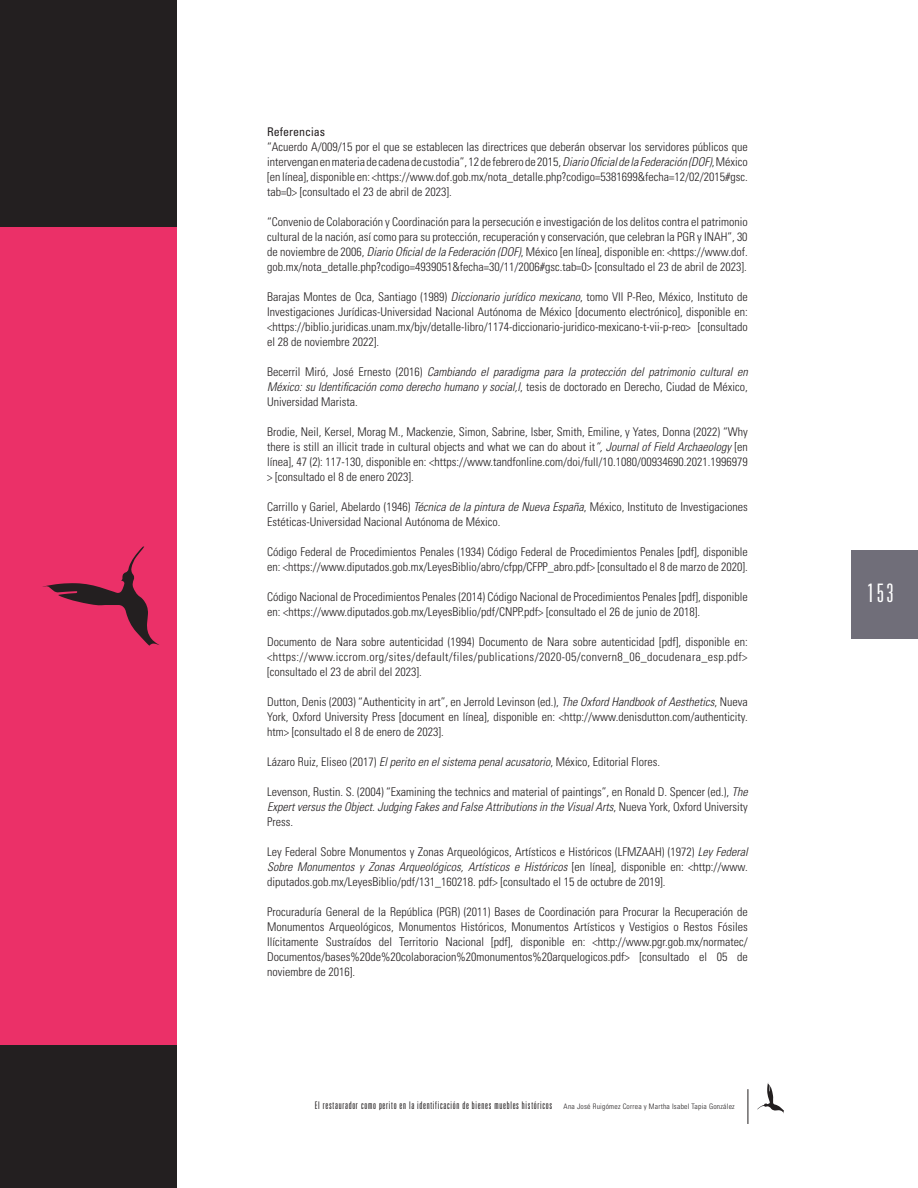
<style>
.page{position:relative;width:918px;height:1188px;background:#fff}
.page>*{position:absolute;margin:0;border:0;box-sizing:border-box;transform-origin:0 0}
.t1{font:300 ultra-condensed 25.5px "Univers LT Std";color:#fff}
.Normal_wrd_96{font:300 condensed 12px/15px "Univers LT Std";color:#231f20;text-align:justify}
.No_Spacing_wrd_6{font:300 condensed 12px/15px "Univers LT Std";color:#231f20;text-align:justify}
.Normal_wrd_96-2{font:italic 300 condensed 12px/15px "Univers LT Std";color:#231f20;text-align:justify}
.Normal_wrd_96-3{font:condensed 12px "Univers LT Std";color:#231f20}
.t2{font:300 ultra-condensed 10.5px "Univers LT Std";letter-spacing:.07em;color:#231f20}
.s1{font-style:italic}
.s2{font-style:normal}
.s3{font-stretch:condensed;font-size:7.5px}
</style>
<div class="page">
<hr style="left:748px;top:1089px;width:1px;height:35px;background:#231f20">
<div style="left:851px;top:550px;width:67px;height:88px;background:#706e79"></div>
<svg style="left:757px;top:1082px;width:27px;height:32px"></svg>
<div style="left:0;top:0;width:176px;height:1188px;background:#231f20"></div>
<div style="left:0;top:228px;width:176px;height:817px;background:#eb3068"></div>
<svg style="left:42px;top:546px;width:117px;height:100px"></svg>
<p class="Normal_wrd_96-3" style="left:267px;top:124px;width:59px">Referencias</p>
<p class="Normal_wrd_96" style="left:267px;top:140px;width:482px">“Acuerdo A/009/15 por el que se establecen las directrices que deberán observar los servidores públicos que intervengan en materia de cadena de custodia”, 12 de febrero de 2015, <span class="s1">Diario Oficial de la Federación (DOF)</span>, México [en línea], disponible en: &lt;https://www.dof.gob.mx/nota_detalle.php?codigo=5381699&amp;fecha=12/02/2015#gsc. tab=0&gt; [consultado el 23 de abril de 2023].</p>
<p class="Normal_wrd_96" style="left:267px;top:215px;width:482px">“Convenio de Colaboración y Coordinación para la persecución e investigación de los delitos contra el patrimonio cultural de la nación, así como para su protección, recuperación y conservación, que celebran la PGR y INAH”, 30 de noviembre de 2006, <span class="s1">Diario Oficial de la Federación (DOF)</span>, México [en línea], disponible en: &lt;https://www.dof. gob.mx/nota_detalle.php?codigo=4939051&amp;fecha=30/11/2006#gsc.tab=0&gt; [consultado el 23 de abril de 2023].</p>
<p class="Normal_wrd_96" style="left:267px;top:290px;width:482px">Barajas Montes de Oca, Santiago (1989) <span class="s1">Diccionario jurídico mexicano</span>, tomo VII P-Reo, México, Instituto de Investigaciones Jurídicas-Universidad Nacional Autónoma de México [documento electrónico], disponible en: &lt;https://biblio.juridicas.unam.mx/bjv/detalle-libro/1174-diccionario-juridico-mexicano-t-vii-p-reo&gt; [consultado el 28 de noviembre 2022].</p>
<p class="Normal_wrd_96-2" style="left:267px;top:365px;width:482px"><span class="s2">Becerril Miró, José Ernesto (2016)</span> Cambiando el paradigma para la protección del patrimonio cultural en México: su Identificación como derecho humano y social,l<span class="s2">, tesis de doctorado en Derecho, Ciudad de México, Universidad Marista.</span></p>
<p class="Normal_wrd_96" style="left:267px;top:425px;width:482px">Brodie, Neil, Kersel, Morag M., Mackenzie, Simon, Sabrine, Isber, Smith, Emiline, y Yates, Donna (2022) “Why there is still an illicit trade in cultural objects and what we can do about it<span class="s1">”, Journal of Field Archaeology</span> [en línea], 47 (2): 117-130, disponible en: &lt;https://www.tandfonline.com/doi/full/10.1080/00934690.2021.1996979 &gt; [consultado el 8 de enero 2023].</p>
<p class="Normal_wrd_96" style="left:267px;top:500px;width:482px">Carrillo y Gariel, Abelardo (1946) <span class="s1">Técnica de la pintura de Nueva España</span>, México, Instituto de Investigaciones<br>Estéticas-Universidad Nacional Autónoma de México.</p>
<p class="Normal_wrd_96" style="left:267px;top:545px;width:482px">Código Federal de Procedimientos Penales (1934) Código Federal de Procedimientos Penales [pdf], disponible en: &lt;https://www.diputados.gob.mx/LeyesBiblio/abro/cfpp/CFPP_abro.pdf&gt; [consultado el 8 de marzo de 2020].</p>
<p class="Normal_wrd_96" style="left:267px;top:590px;width:482px">Código Nacional de Procedimientos Penales (2014) Código Nacional de Procedimientos Penales [pdf], disponible en: &lt;https://www.diputados.gob.mx/LeyesBiblio/pdf/CNPP.pdf&gt; [consultado el 26 de junio de 2018].</p>
<p class="Normal_wrd_96" style="left:267px;top:635px;width:482px">Documento de Nara sobre autenticidad (1994) Documento de Nara sobre autenticidad [pdf], disponible en: &lt;https://www.iccrom.org/sites/default/files/publications/2020-05/convern8_06_docudenara_esp.pdf&gt; [consultado el 23 de abril del 2023].</p>
<p class="Normal_wrd_96" style="left:267px;top:695px;width:482px">Dutton, Denis (2003) “Authenticity in art”, en Jerrold Levinson (ed.), <span class="s1">The Oxford Handbook of Aesthetics</span>, Nueva York, Oxford University Press [document en línea], disponible en: &lt;http://www.denisdutton.com/authenticity. htm&gt; [consultado el 8 de enero de 2023].</p>
<p class="Normal_wrd_96" style="left:267px;top:755px;width:395px">Lázaro Ruiz, Eliseo (2017) <span class="s1">El perito en el sistema penal acusatorio</span>, México, Editorial Flores.</p>
<p class="Normal_wrd_96" style="left:267px;top:785px;width:482px">Levenson, Rustin. S. (2004) “Examining the technics and material of paintings”, en Ronald D. Spencer (ed.), <span class="s1">The Expert versus the Object. Judging Fakes and False Attributions in the Visual Arts</span>, Nueva York, Oxford University Press.</p>
<p class="No_Spacing_wrd_6" style="left:267px;top:845px;width:482px">Ley Federal Sobre Monumentos y Zonas Arqueológicos, Artísticos e Históricos (LFMZAAH) (1972) <span class="s1">Ley Federal Sobre Monumentos y Zonas Arqueológicos, Artísticos e Históricos</span> [en línea], disponible en: &lt;http://www. diputados.gob.mx/LeyesBiblio/pdf/131_160218. pdf&gt; [consultado el 15 de octubre de 2019].</p>
<p class="Normal_wrd_96" style="left:267px;top:905px;width:482px">Procuraduría General de la República (PGR) (2011) Bases de Coordinación para Procurar la Recuperación de Monumentos Arqueológicos, Monumentos Históricos, Monumentos Artísticos y Vestigios o Restos Fósiles Ilícitamente Sustraídos del Territorio Nacional [pdf], disponible en: &lt;http://www.pgr.gob.mx/normatec/ Documentos/bases%20de%20colaboracion%20monumentos%20arquelogicos.pdf&gt; [consultado el 05 de noviembre de 2016].</p>
<p class="t2" style="left:315px;top:1100px;width:421px">El restaurador como perito en la identificación de bienes muebles históricos <span class="s3">Ana José Ruigómez Correa y Martha Isabel Tapia González</span></p>
<h1 class="t1" style="left:867px;top:579px;width:28px">153</h1>
</div>
